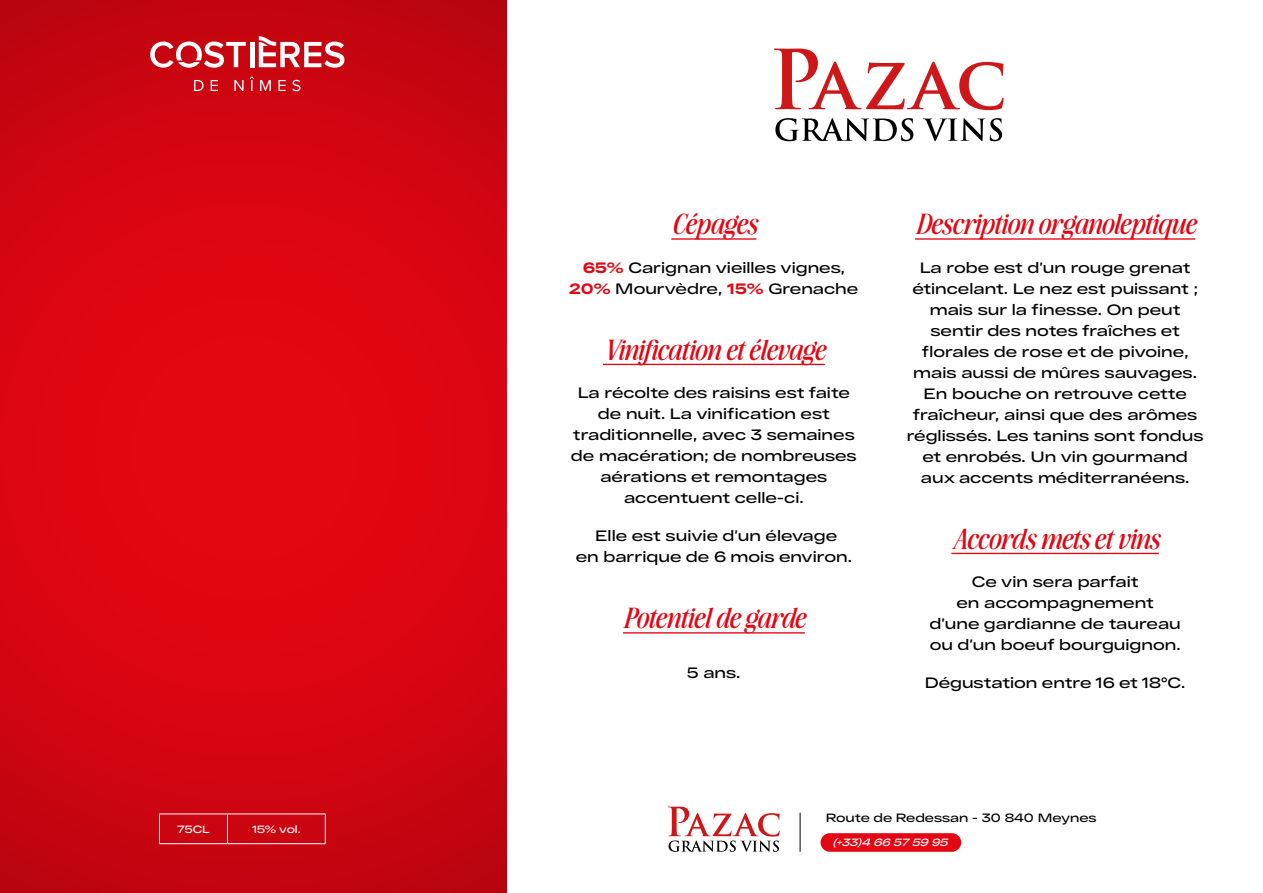
<style>
.page{position:relative;width:1263px;height:893px;background:#fff}
.page>*{position:absolute;margin:0;border:0;box-sizing:border-box;transform-origin:0 0}
.t1{font:27px "Awesome Serif Italic Sm";color:#e30613}
.t2{font:600 15px/21px "RF Dewi Expanded";color:#000;text-align:center}
.t3{font:600 12px "RF Dewi Expanded";color:#000}
.t4{font:italic 600 10.5px "RF Dewi Expanded";color:#fff}
.t5{font:600 10.5px "RF Dewi Expanded";color:#fff}
.s1{font-weight:800;color:#e30613}
</style>
<div class="page">
<svg style="left:775px;top:118px;width:138px;height:23px"></svg>
<svg style="left:923px;top:118px;width:79px;height:23px"></svg>
<svg style="left:774px;top:49px;width:229px;height:61px"></svg>
<img style="left:0;top:0;width:506px;height:893px">
<hr style="left:159px;top:813px;width:68px;height:1px;background:#fff">
<svg style="left:159px;top:814px;width:1px;height:29px"></svg>
<hr style="left:227px;top:813px;width:99px;height:1px;background:#fff">
<svg style="left:227px;top:814px;width:1px;height:29px"></svg>
<svg style="left:325px;top:814px;width:1px;height:29px"></svg>
<hr style="left:159px;top:843px;width:68px;height:1px;background:#fff">
<hr style="left:227px;top:843px;width:99px;height:1px;background:#fff">
<svg style="left:668px;top:807px;width:112px;height:45px"></svg>
<div style="left:820px;top:833px;width:141px;height:19px;background:#e30613;border-radius:9px"></div>
<hr style="left:800px;top:813px;width:1px;height:39px;background:#000">
<hr style="left:671px;top:238px;width:85px;height:2px;background:#e30613">
<hr style="left:603px;top:364px;width:222px;height:1px;background:#e30613">
<hr style="left:623px;top:632px;width:182px;height:2px;background:#e30613">
<hr style="left:915px;top:238px;width:280px;height:2px;background:#e30613">
<hr style="left:951px;top:553px;width:208px;height:1px;background:#e30613">
<svg style="left:194px;top:80px;width:10px;height:11px"></svg>
<svg style="left:211px;top:80px;width:7px;height:11px"></svg>
<svg style="left:234px;top:80px;width:10px;height:11px"></svg>
<svg style="left:250px;top:77px;width:4px;height:14px"></svg>
<svg style="left:260px;top:80px;width:11px;height:11px"></svg>
<svg style="left:278px;top:80px;width:8px;height:11px"></svg>
<svg style="left:292px;top:80px;width:9px;height:11px"></svg>
<div style="left:250px;top:42px;width:5px;height:25px;background:#fff"></div>
<svg style="left:259px;top:36px;width:85px;height:32px"></svg>
<svg style="left:150px;top:42px;width:96px;height:26px"></svg>
<svg style="left:638px;top:363px;width:44px;height:1px"></svg>
<svg style="left:789px;top:363px;width:36px;height:2px"></svg>
<svg style="left:716px;top:632px;width:89px;height:2px"></svg>
<svg style="left:953px;top:238px;width:43px;height:2px"></svg>
<svg style="left:1050px;top:238px;width:39px;height:2px"></svg>
<svg style="left:1120px;top:238px;width:26px;height:2px"></svg>
<svg style="left:673px;top:238px;width:84px;height:2px"></svg>
<p class="t5" style="left:177px;top:823px;width:34px">75CL</p>
<p class="t5" style="left:252px;top:823px;width:50px">15% vol.</p>
<p class="t2" style="left:569px;top:257px;width:290px"><span class="s1">65%</span> Carignan vieilles vignes,<br><span class="s1">20%</span> Mourvèdre, <span class="s1">15%</span> Grenache</p>
<h1 class="t1" style="left:622px;top:333px;width:167px">■ ▼□■ ▼ ●❖</h1>
<p class="t2" style="left:571px;top:382px;width:287px">La récolte des raisins est faite de nuit. La vinification est traditionnelle, avec 3 semaines de macération; de nombreuses aérations et remontages accentuent celle-ci.</p>
<p class="t2" style="left:576px;top:525px;width:278px">Elle est suivie d’un élevage<br>en barrique de 6 mois environ.</p>
<h1 class="t1" style="left:635px;top:602px;width:77px">□▼ ■▼ ●</h1>
<p class="t2" style="left:687px;top:662px;width:55px">5 ans.</p>
<h1 class="t1" style="left:941px;top:208px;width:110px">▲ ▼□■ □</h1>
<h1 class="t1" style="left:1086px;top:208px;width:100px">■□● ▼ ❑◆</h1>
<p class="t2" style="left:907px;top:257px;width:298px">La robe est d’un rouge grenat étincelant. Le nez est puissant ; mais sur la finesse. On peut sentir des notes fraîches et florales de rose et de pivoine, mais aussi de mûres sauvages.<br>En bouche on retrouve cette fraîcheur, ainsi que des arômes réglissés. Les tanins sont fondus et enrobés. Un vin gourmand aux accents méditerranéens.</p>
<h1 class="t1" style="left:1070px;top:522px;width:90px">▼▲ ▼ ❖ ■▲</h1>
<p class="t2" style="left:929px;top:571px;width:253px">Ce vin sera parfait<br>en accompagnement<br>d’une gardianne de taureau ou d’un boeuf bourguignon.</p>
<p class="t2" style="left:925px;top:672px;width:262px">Dégustation entre 16 et 18°C.</p>
<p class="t3" style="left:826px;top:811px;width:272px">Route de Redessan - 30 840 Meynes</p>
<p class="t4" style="left:832px;top:836px;width:120px">(+33)4 66 57 59 95</p>
</div>
